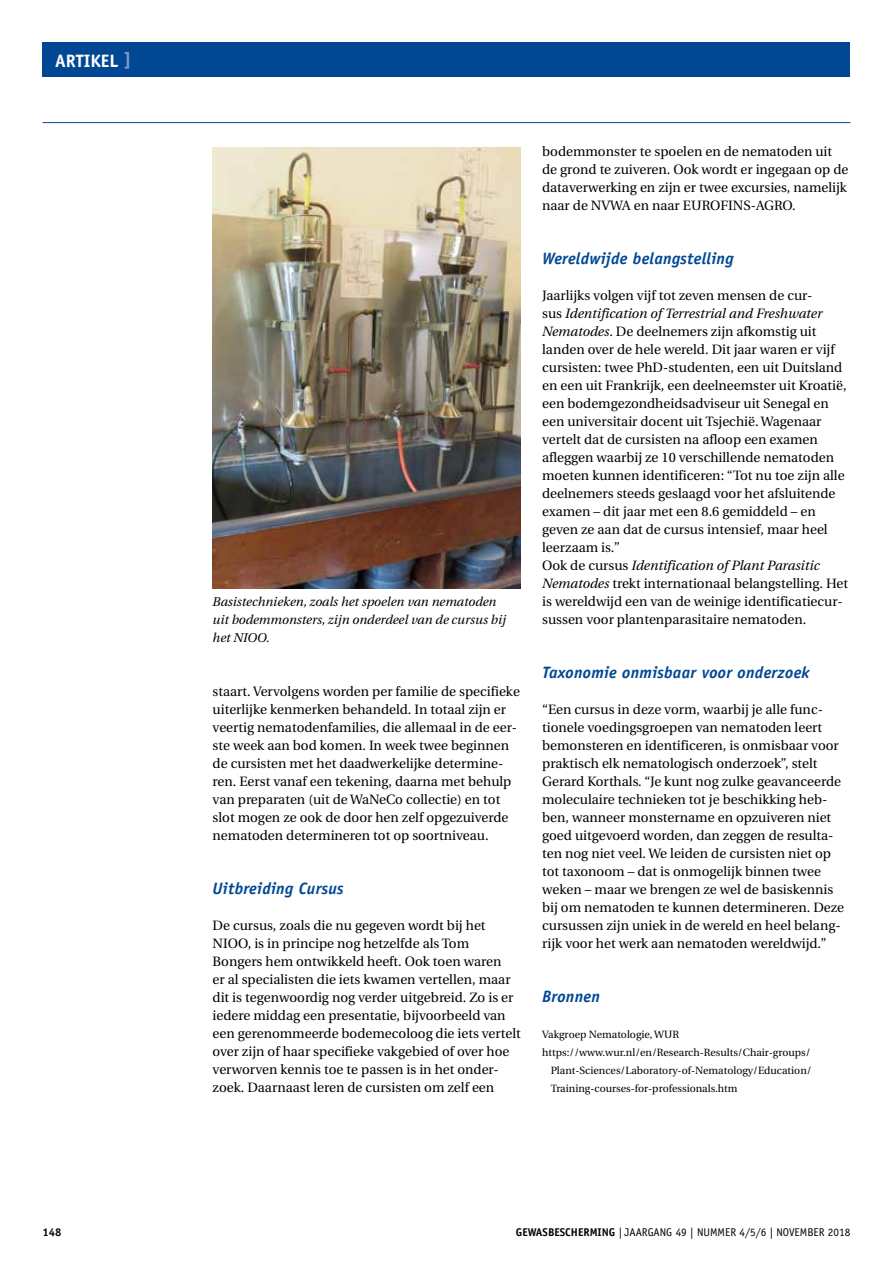
<style>
.page{position:relative;width:893px;height:1263px;background:#fff}
.page>*{position:absolute;margin:0;border:0;box-sizing:border-box;transform-origin:0 0}
.t1{font:700 18px "Officina Sans";color:#fff}
.t2{font:italic 700 16.5px "Officina Sans";letter-spacing:.015em;color:#004893}
.t3{font:13.5px/18px "Utopia";color:#000}
.t4{font:italic 12.75px/18px "Utopia";color:#000}
.t5{font:11.25px "Officina Sans";color:#000}
.t6{font:700 11.25px "Officina Sans";color:#000}
.t7{font:10.5px "Utopia";color:#000}
.s1{color:#8898c9}
.s2{font-style:italic}
.s3{font-weight:700}
</style>
<div class="page">
<div style="left:43px;top:43px;width:807px;height:34px;background:#004893"></div>
<hr style="left:43px;top:122px;width:807px;height:1px;background:#004893">
<img style="left:213px;top:147px;width:308px;height:441px">
<h1 class="t1" style="left:55px;top:49px;width:78px">ARTIKEL <span class="s1">]</span></h1>
<p class="t4" style="left:213px;top:593px;width:295px">Basistechnieken, zoals het spoelen van nematoden uit bodemmonsters, zijn onderdeel van de cursus bij het NIOO.</p>
<p class="t3" style="left:213px;top:683px;width:309px">staart. Vervolgens worden per familie de specifieke uiterlijke kenmerken behandeld. In totaal zijn er veertig nematodenfamilies, die allemaal in de eer&shy;ste week aan bod komen. In week twee beginnen de cursisten met het daadwerkelijke determine&shy;ren. Eerst vanaf een tekening, daarna met behulp van preparaten (uit de WaNeCo collectie) en tot slot mogen ze ook de door hen zelf opgezuiverde nematoden determineren tot op soortniveau.</p>
<p class="t2" style="left:213px;top:879px;width:133px">Uitbreiding Cursus</p>
<p class="t3" style="left:213px;top:917px;width:310px">De cursus, zoals die nu gegeven wordt bij het NIOO, is in principe nog hetzelfde als Tom Bongers hem ontwikkeld heeft. Ook toen waren<br>er al specialisten die iets kwamen vertellen, maar dit is tegenwoordig nog verder uitgebreid. Zo is er iedere middag een presentatie, bijvoorbeeld van een gerenommeerde bodemecoloog die iets vertelt over zijn of haar specifieke vakgebied of over hoe verworven kennis toe te passen is in het onder&shy;zoek. Daarnaast leren de cursisten om zelf een</p>
<p class="t3" style="left:542px;top:143px;width:308px">bodemmonster te spoelen en de nematoden uit de grond te zuiveren. Ook wordt er ingegaan op de dataverwerking en zijn er twee excursies, namelijk naar de NVWA en naar EUROFINS-AGRO.</p>
<p class="t2" style="left:542px;top:249px;width:193px">Wereldwijde belangstelling</p>
<p class="t3" style="left:542px;top:287px;width:307px">Jaarlijks volgen vijf tot zeven mensen de cur-<br>sus <span class="s2">Identification of Terrestrial and Freshwater Nematodes</span>. De deelnemers zijn afkomstig uit landen over de hele wereld. Dit jaar waren er vijf cursisten: twee PhD-studenten, een uit Duitsland en een uit Frankrijk, een deelneemster uit Kroatië, een bodemgezondheidsadviseur uit Senegal en een universitair docent uit Tsjechië. Wagenaar vertelt dat de cursisten na afloop een examen afleggen waarbij ze 10 verschillende nematoden moeten kunnen identificeren: “Tot nu toe zijn alle deelnemers steeds geslaagd voor het afsluitende examen – dit jaar met een 8.6 gemiddeld – en geven ze aan dat de cursus intensief, maar heel leerzaam is.”<br>Ook de cursus <span class="s2">Identification of Plant Parasitic Nematodes</span> trekt internationaal belangstelling. Het is wereldwijd een van de weinige identificatiecur&shy;sussen voor plantenparasitaire nematoden.</p>
<p class="t2" style="left:542px;top:663px;width:269px">Taxonomie onmisbaar voor onderzoek</p>
<p class="t3" style="left:542px;top:701px;width:303px">“Een cursus in deze vorm, waarbij je alle func&shy;tionele voedingsgroepen van nematoden leert bemonsteren en identificeren, is onmisbaar voor praktisch elk nematologisch onderzoek”, stelt Gerard Korthals. “Je kunt nog zulke geavanceerde moleculaire technieken tot je beschikking heb&shy;ben, wanneer monstername en opzuiveren niet goed uitgevoerd worden, dan zeggen de resulta&shy;ten nog niet veel. We leiden de cursisten niet op tot taxonoom – dat is onmogelijk binnen twee weken – maar we brengen ze wel de basiskennis bij om nematoden te kunnen determineren. Deze cursussen zijn uniek in de wereld en heel belang&shy;rijk voor het werk aan nematoden wereldwijd.”</p>
<p class="t2" style="left:542px;top:987px;width:59px">Bronnen</p>
<p class="t7" style="left:542px;top:1029px;width:138px">Vakgroep Nematologie, WUR</p>
<p class="t7" style="left:542px;top:1047px;width:270px">https://www.wur.nl/en/Research-Results/Chair-groups/</p>
<p class="t7" style="left:551px;top:1065px;width:263px">Plant-Sciences/Laboratory-of-Nematology/Education/</p>
<p class="t7" style="left:551px;top:1083px;width:188px">Training-courses-for-professionals.htm</p>
<p class="t6" style="left:43px;top:1225px;width:20px">148</p>
<p class="t5" style="left:516px;top:1226px;width:336px"><span class="s3">GEWASBESCHERMING</span> | JAARGANG 49 | NUMMER 4/5/6 | NOVEMBER 2018</p>
</div>
